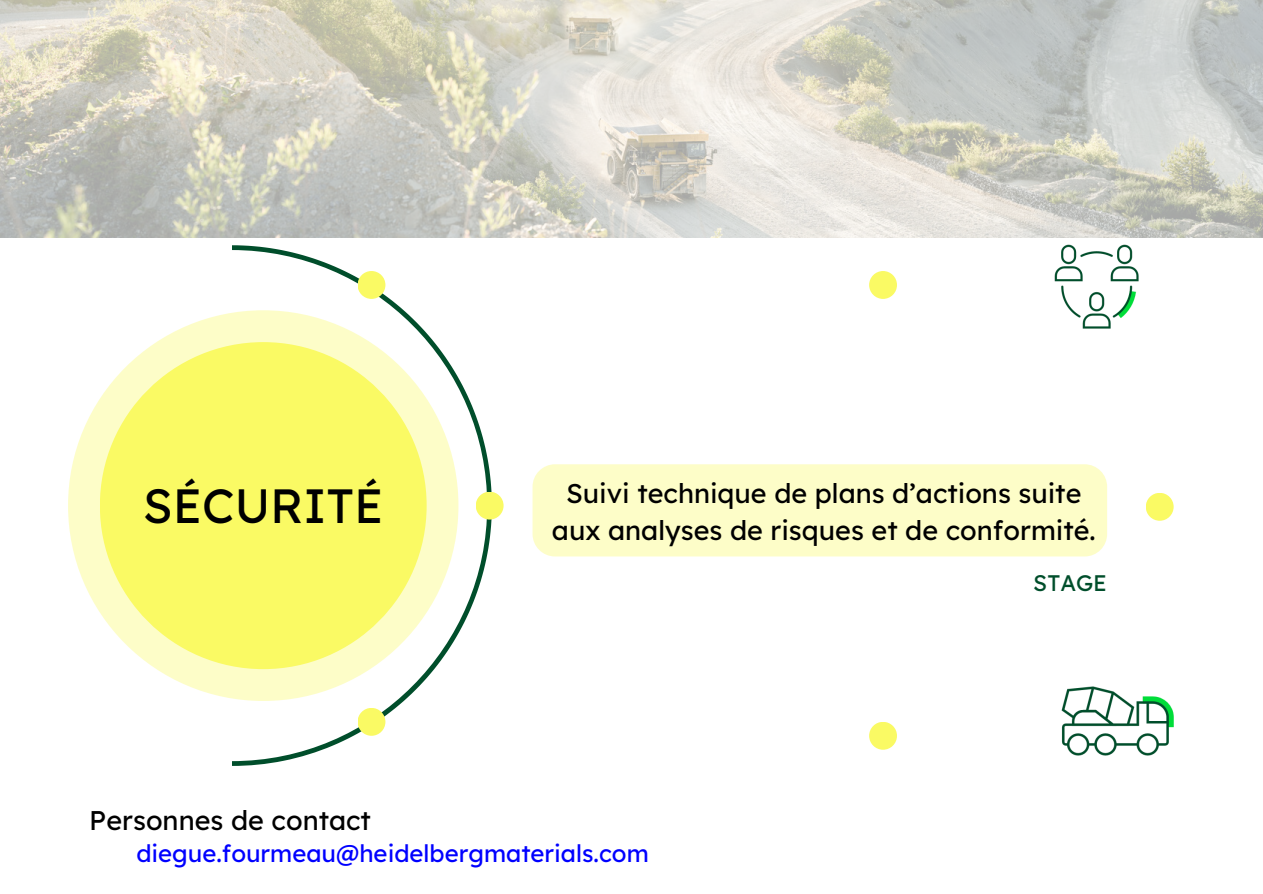
<style>
.page{position:relative;width:1263px;height:894px;background:#fff}
.page>*{position:absolute;margin:0;border:0;box-sizing:border-box;transform-origin:0 0}
.t1{font:48px "Lexend Deca";color:#000}
.t2{font:27px/37.2px "Lexend Deca";color:#000;text-align:center}
.t3{font:24px "Lexend Deca";color:#00f}
.t4{font:22.5px "Lexend Deca";color:#004e2b}
</style>
<div class="page">
<div style="left:68px;top:310px;width:390px;height:390px;background:#fdfdc8;border-radius:50%"></div>
<div style="left:100px;top:342px;width:327px;height:327px;background:#fafa64;border-radius:50%"></div>
<svg style="left:232px;top:245px;width:260px;height:520px"></svg>
<div style="left:358px;top:271px;width:27px;height:28px;background:#fafa64;border-radius:50%"></div>
<div style="left:476px;top:491px;width:28px;height:28px;background:#fafa64;border-radius:50%"></div>
<div style="left:358px;top:707px;width:27px;height:28px;background:#fafa64;border-radius:50%"></div>
<div style="left:869px;top:721px;width:28px;height:28px;background:#fafa64;border-radius:50%"></div>
<div style="left:1146px;top:492px;width:28px;height:28px;background:#fafa64;border-radius:50%"></div>
<div style="left:869px;top:271px;width:28px;height:28px;background:#fafa64;border-radius:50%"></div>
<img style="left:0;top:0;width:1263px;height:238px">
<img style="left:1048px;top:237px;width:98px;height:92px">
<img style="left:1061px;top:686px;width:113px;height:70px">
<h2 class="t1" style="left:143px;top:475px;width:242px">SÉCURITÉ</h2>
<p class="t2" style="left:552px;top:474px;width:545px">Suivi technique de plans d’actions suite aux analyses de risques et de conformité.</p>
<h3 class="t4" style="left:1033px;top:568px;width:75px">STAGE</h3>
<p class="t2" style="left:89px;top:800px;width:283px">Personnes de contact</p>
<p class="t3" style="left:136px;top:838px;width:514px">diegue.fourmeau@heidelbergmaterials.com</p>
</div>
